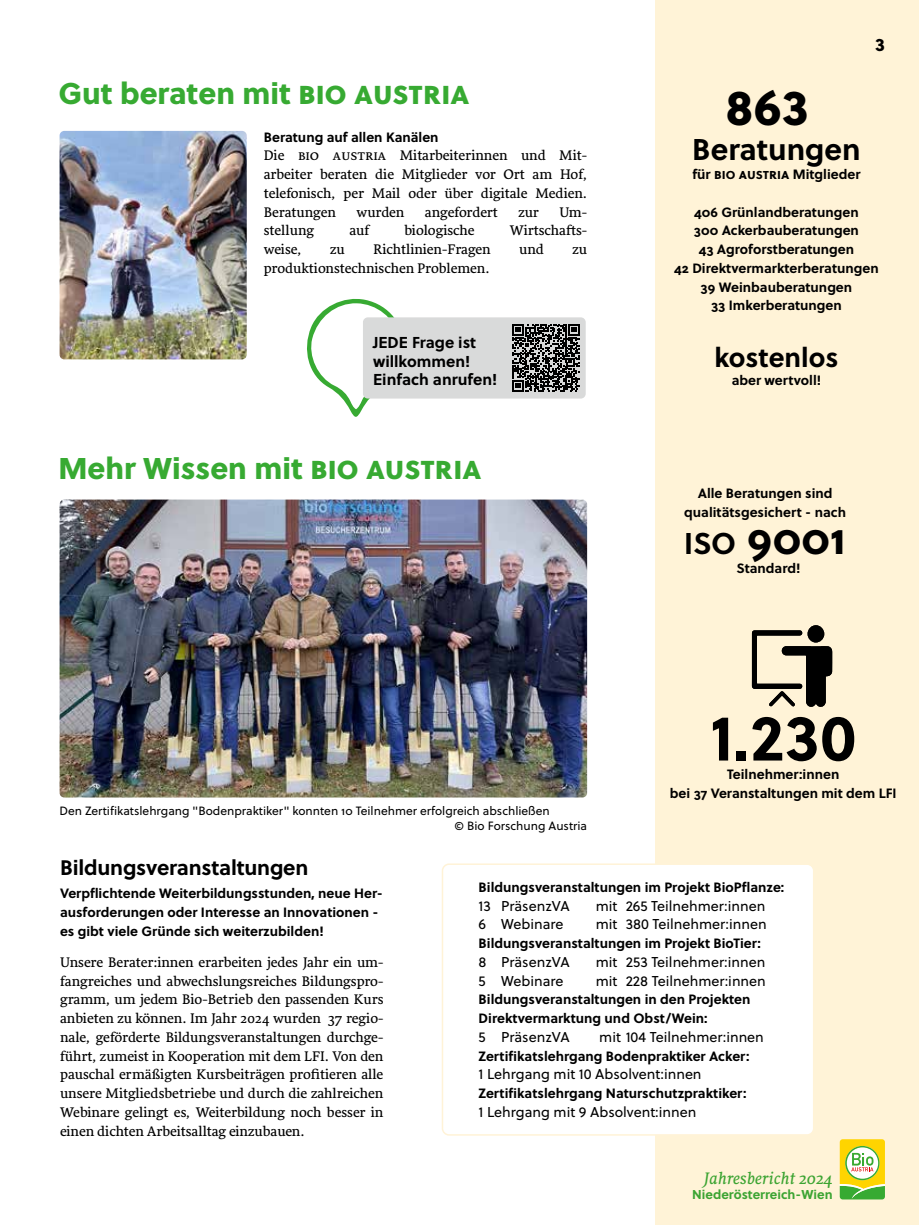
<style>
.page{position:relative;width:919px;height:1225px;background:#fff}
.page>*{position:absolute;margin:0;border:0;box-sizing:border-box;transform-origin:0 0}
.t1{font:700 64.5px "Soleil";color:#000}
.t2{font:49.5px "Soleil Xb";color:#000}
.t3{font:700 45px "Soleil";color:#000}
.t4{font:30px "Soleil Xb";color:#37aa32}
.t5{font:700 30px "Soleil";color:#000}
.t6{font:700 27px "Soleil";color:#000}
.t7{font:700 21px "Soleil";letter-spacing:-.01em;color:#000}
.t8{font:18px "Soleil Xb";color:#000}
.t9{font:italic 17.1px "Sirba";color:#3ca432}
.t10{font:700 15.75px/18.8px "Soleil";color:#000}
.t11{font:14.25px/18.8px "Sirba";color:#000;text-align:justify}
.t12{font:14.25px "Soleil";color:#000}
.t13{font:700 13.5px/18.8px "Soleil";color:#000;text-align:center}
.t14{font:700 12.9px "Soleil";color:#3ca432}
.t15{font:12px/15px "Soleil";color:#000}
.s1{font-size:30px}
</style>
<div class="page">
<div style="left:655px;top:0;width:263px;height:1225px;background:#fff3d7"></div>
<svg style="left:839px;top:1139px;width:45px;height:60px"></svg>
<svg style="left:751px;top:625px;width:81px;height:82px"></svg>
<img style="left:60px;top:499px;width:527px;height:298px">
<div style="left:442px;top:864px;width:371px;height:271px;background:#fff;border-radius:7px"></div>
<div style="left:441px;top:863px;width:373px;height:272px;border:2px solid #fff3d7;border-radius:7px"></div>
<img style="left:60px;top:131px;width:187px;height:228px">
<svg style="left:307px;top:298px;width:98px;height:119px"></svg>
<div style="left:363px;top:317px;width:222px;height:81px;background:#d9dada;border-radius:5px"></div>
<svg style="left:512px;top:324px;width:68px;height:67px"></svg>
<h3 class="t4" style="left:58px;top:74px;width:412px">Gut beraten mit BIO AUSTRIA</h3>
<p class="t13" style="left:264px;top:128px;width:176px">Beratung auf allen Kanälen</p>
<p class="t11" style="left:264px;top:147px;width:325px">Die BIO AUSTRIA Mitarbeiterinnen und Mit&shy;arbeiter beraten die Mitglieder vor Ort am Hof, telefonisch, per Mail oder über digitale Medien.<br>Beratungen</p>
<p class="t11" style="left:356px;top:203px;width:50px">wurden</p>
<p class="t11" style="left:425px;top:203px;width:74px">angefordert</p>
<p class="t11" style="left:518px;top:203px;width:22px">zur</p>
<p class="t11" style="left:559px;top:203px;width:29px">Um-</p>
<p class="t11" style="left:264px;top:222px;width:52px">stellung</p>
<p class="t11" style="left:349px;top:222px;width:21px">auf</p>
<p class="t11" style="left:404px;top:222px;width:72px">biologische</p>
<p class="t11" style="left:510px;top:222px;width:79px">Wirtschafts-</p>
<p class="t11" style="left:264px;top:240px;width:39px">weise,</p>
<p class="t11" style="left:330px;top:240px;width:16px">zu</p>
<p class="t11" style="left:373px;top:240px;width:119px">Richtlinien-Fragen</p>
<p class="t11" style="left:519px;top:240px;width:26px">und</p>
<p class="t11" style="left:572px;top:240px;width:16px">zu</p>
<p class="t11" style="left:264px;top:259px;width:227px">produktionstechnischen Problemen.</p>
<p class="t10" style="left:373px;top:333px;width:126px">JEDE Frage ist willkommen!<br>Einfach anrufen!</p>
<h3 class="t4" style="left:58px;top:449px;width:424px">Mehr Wissen mit BIO AUSTRIA</h3>
<p class="t15" style="left:454px;top:803px;width:134px;text-indent:-395px">Den Zertifikatslehrgang "Bodenpraktiker" konnten 10 Teilnehmer erfolgreich abschließen<br>© Bio Forschung Austria</p>
<h2 class="t2" style="left:725px;top:75px;width:85px">863</h2>
<p class="t8" style="left:875px;top:33px;width:11px">3</p>
<h3 class="t5" style="left:692px;top:130px;width:170px">Beratungen</h3>
<p class="t13" style="left:692px;top:165px;width:169px">für BIO AUSTRIA Mitglieder</p>
<p class="t13" style="left:674px;top:203px;width:206px">406 Grünlandberatungen<br>300 Ackerbauberatungen<br>43 Agroforstberatungen<br>42 Direktvermarkterberatungen<br>39 Weinbauberatungen<br>33 Imkerberatungen</p>
<h3 class="t6" style="left:714px;top:339px;width:126px">kostenlos</h3>
<p class="t13" style="left:731px;top:371px;width:91px">aber wertvoll!</p>
<p class="t13" style="left:684px;top:484px;width:163px">Alle Beratungen sind qualitätsgesichert - nach</p>
<h3 class="t3" style="left:684px;top:509px;width:163px"><span class="s1">ISO</span> 9001</h3>
<p class="t13" style="left:736px;top:559px;width:66px">Standard!</p>
<h1 class="t1" style="left:710px;top:696px;width:148px">1.230</h1>
<p class="t13" style="left:669px;top:765px;width:228px">Teilnehmer:innen<br>bei 37 Veranstaltungen mit dem LFI</p>
<h3 class="t7" style="left:60px;top:854px;width:250px">Bildungsveranstaltungen</h3>
<p class="t13" style="left:60px;top:884px;width:324px;text-align:left">Verpflichtende Weiterbildungsstunden, neue Her&shy;ausforderungen oder Interesse an Innovationen - es gibt viele Gründe sich weiterzubilden!</p>
<p class="t13" style="left:478px;top:878px;width:307px">Bildungsveranstaltungen im Projekt BioPflanze:</p>
<p class="t12" style="left:478px;top:896px;width:93px">13 PräsenzVA</p>
<p class="t12" style="left:595px;top:896px;width:171px">mit 265 Teilnehmer:innen</p>
<p class="t12" style="left:478px;top:915px;width:86px">6 Webinare</p>
<p class="t12" style="left:595px;top:915px;width:172px">mit 380 Teilnehmer:innen</p>
<p class="t13" style="left:478px;top:934px;width:284px">Bildungsveranstaltungen im Projekt BioTier:</p>
<p class="t12" style="left:478px;top:953px;width:93px">8 PräsenzVA</p>
<p class="t12" style="left:595px;top:953px;width:171px">mit 253 Teilnehmer:innen</p>
<p class="t12" style="left:478px;top:971px;width:86px">5 Webinare</p>
<p class="t12" style="left:595px;top:971px;width:172px">mit 228 Teilnehmer:innen</p>
<p class="t13" style="left:478px;top:990px;width:273px;text-align:left">Bildungsveranstaltungen in den Projekten<br>Direktvermarktung und Obst/Wein:</p>
<p class="t12" style="left:478px;top:1028px;width:93px">5 PräsenzVA</p>
<p class="t12" style="left:599px;top:1028px;width:166px">mit 104 Teilnehmer:innen</p>
<p class="t13" style="left:478px;top:1046px;width:272px">Zertifikatslehrgang Bodenpraktiker Acker:</p>
<p class="t12" style="left:478px;top:1065px;width:224px">1 Lehrgang mit 10 Absolvent:innen</p>
<p class="t13" style="left:478px;top:1084px;width:269px">Zertifikatslehrgang Naturschutzpraktiker:</p>
<p class="t12" style="left:478px;top:1103px;width:219px">1 Lehrgang mit 9 Absolvent:innen</p>
<p class="t11" style="left:60px;top:953px;width:325px">Unsere Berater:innen erarbeiten jedes Jahr ein um&shy;fangreiches und abwechslungsreiches Bildungspro&shy;gramm, um jedem Bio-Betrieb den passenden Kurs anbieten zu können. Im Jahr 2024 wurden 37 regio&shy;nale, geförderte Bildungsveranstaltungen durchge&shy;führt, zumeist in Kooperation mit dem LFI. Von den pauschal ermäßigten Kursbeiträgen profitieren alle unsere Mitgliedsbetriebe und durch die zahlreichen Webinare gelingt es, Weiterbildung noch besser in einen dichten Arbeitsalltag einzubauen.</p>
<p class="t9" style="left:703px;top:1165px;width:131px">Jahresbericht 2024</p>
<p class="t14" style="left:692px;top:1186px;width:142px">Niederösterreich-Wien</p>
</div>
